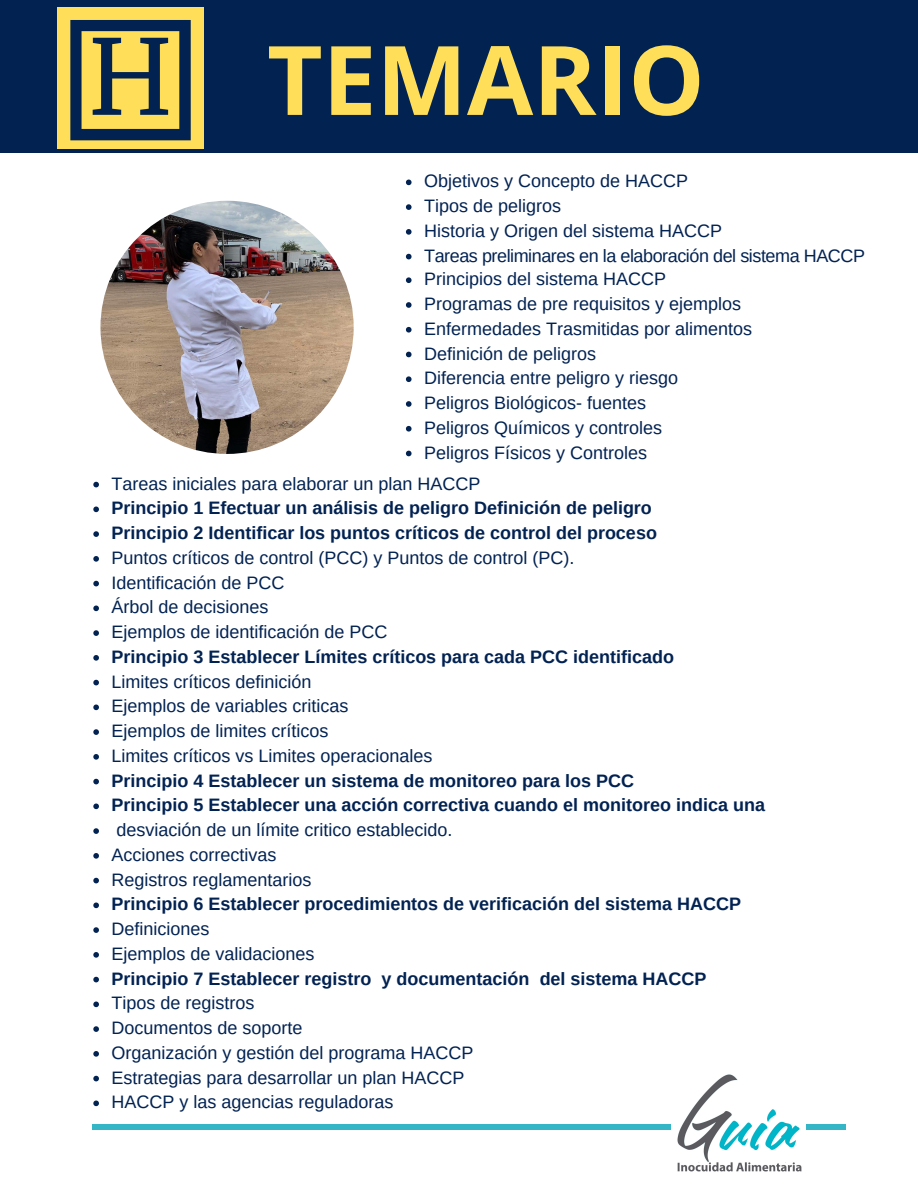
<style>
.page{position:relative;width:918px;height:1188px;background:#fff}
.page>*{position:absolute;margin:0;border:0;box-sizing:border-box;transform-origin:0 0}
.t1{font:103.8px "Merriweather";color:#022252}
.t2{font:700 96px "Open Sans";color:#ffde59}
.t3{font:18px "Arimo";color:#022252}
.t4{font:700 18px "Arimo";color:#022252}
.t5{font:18px "Arimo";letter-spacing:-.025em;color:#022252}
</style>
<div class="page">
<hr style="left:92px;top:1125px;width:754px;height:4px;background:#34b6c6">
<img style="left:672px;top:1074px;width:134px;height:98px">
<svg style="left:93px;top:482px;width:6px;height:5px"></svg>
<svg style="left:93px;top:507px;width:6px;height:5px"></svg>
<svg style="left:93px;top:531px;width:6px;height:6px"></svg>
<svg style="left:93px;top:556px;width:6px;height:6px"></svg>
<svg style="left:93px;top:581px;width:6px;height:5px"></svg>
<svg style="left:93px;top:606px;width:6px;height:5px"></svg>
<svg style="left:93px;top:630px;width:6px;height:6px"></svg>
<svg style="left:93px;top:655px;width:6px;height:6px"></svg>
<svg style="left:93px;top:680px;width:6px;height:5px"></svg>
<svg style="left:93px;top:705px;width:6px;height:5px"></svg>
<svg style="left:93px;top:729px;width:6px;height:6px"></svg>
<svg style="left:93px;top:754px;width:6px;height:6px"></svg>
<svg style="left:93px;top:779px;width:6px;height:5px"></svg>
<svg style="left:93px;top:804px;width:6px;height:5px"></svg>
<svg style="left:93px;top:828px;width:6px;height:6px"></svg>
<svg style="left:93px;top:853px;width:6px;height:6px"></svg>
<svg style="left:93px;top:878px;width:6px;height:5px"></svg>
<svg style="left:93px;top:903px;width:6px;height:5px"></svg>
<svg style="left:93px;top:927px;width:6px;height:6px"></svg>
<svg style="left:93px;top:952px;width:6px;height:6px"></svg>
<svg style="left:93px;top:977px;width:6px;height:5px"></svg>
<svg style="left:93px;top:1002px;width:6px;height:5px"></svg>
<svg style="left:93px;top:1026px;width:6px;height:6px"></svg>
<svg style="left:93px;top:1051px;width:6px;height:6px"></svg>
<svg style="left:93px;top:1076px;width:6px;height:5px"></svg>
<svg style="left:93px;top:1101px;width:6px;height:5px"></svg>
<div style="left:0;top:0;width:918px;height:152px;background:#022252"></div>
<div style="left:58px;top:8px;width:146px;height:141px;background:#ffde59"></div>
<svg style="left:70px;top:20px;width:121px;height:120px"></svg>
<img style="left:100px;top:201px;width:254px;height:253px;border-radius:50%">
<svg style="left:406px;top:180px;width:6px;height:5px"></svg>
<svg style="left:406px;top:204px;width:6px;height:6px"></svg>
<svg style="left:406px;top:229px;width:6px;height:6px"></svg>
<svg style="left:406px;top:254px;width:6px;height:5px"></svg>
<svg style="left:406px;top:277px;width:6px;height:6px"></svg>
<svg style="left:406px;top:302px;width:6px;height:6px"></svg>
<svg style="left:406px;top:327px;width:6px;height:6px"></svg>
<svg style="left:406px;top:352px;width:6px;height:5px"></svg>
<svg style="left:406px;top:376px;width:6px;height:6px"></svg>
<svg style="left:406px;top:401px;width:6px;height:6px"></svg>
<svg style="left:406px;top:426px;width:6px;height:6px"></svg>
<svg style="left:406px;top:451px;width:6px;height:5px"></svg>
<p class="t1" style="left:87px;top:13px;width:87px">H</p>
<p class="t2" style="left:267px;top:12px;width:439px">TEMARIO</p>
<p class="t3" style="left:424px;top:171px;width:265px">Objetivos y Concepto de HACCP</p>
<p class="t3" style="left:424px;top:196px;width:138px">Tipos de peligros</p>
<p class="t3" style="left:424px;top:221px;width:299px">Historia y Origen del sistema HACCP</p>
<p class="t5" style="left:424px;top:245px;width:442px">Tareas preliminares en la elaboración del sistema HACCP</p>
<p class="t3" style="left:424px;top:269px;width:243px">Principios del sistema HACCP</p>
<p class="t3" style="left:424px;top:294px;width:318px">Programas de pre requisitos y ejemplos</p>
<p class="t3" style="left:424px;top:319px;width:329px">Enfermedades Trasmitidas por alimentos</p>
<p class="t3" style="left:424px;top:343px;width:174px">Definición de peligros</p>
<p class="t3" style="left:424px;top:368px;width:255px">Diferencia entre peligro y riesgo</p>
<p class="t3" style="left:424px;top:393px;width:223px">Peligros Biológicos- fuentes</p>
<p class="t3" style="left:424px;top:418px;width:239px">Peligros Químicos y controles</p>
<p class="t3" style="left:424px;top:442px;width:224px">Peligros Físicos y Controles</p>
<p class="t3" style="left:112px;top:473px;width:370px">Tareas iniciales para elaborar un plan HACCP</p>
<p class="t4" style="left:112px;top:498px;width:542px">Principio 1 Efectuar un análisis de peligro Definición de peligro</p>
<p class="t4" style="left:112px;top:523px;width:547px">Principio 2 Identificar los puntos críticos de control del proceso</p>
<p class="t3" style="left:112px;top:548px;width:464px">Puntos críticos de control (PCC) y Puntos de control (PC).</p>
<p class="t3" style="left:112px;top:572px;width:174px">Identificación de PCC</p>
<p class="t3" style="left:112px;top:597px;width:159px">Árbol de decisiones</p>
<p class="t3" style="left:112px;top:622px;width:277px">Ejemplos de identificación de PCC</p>
<p class="t4" style="left:112px;top:647px;width:564px">Principio 3 Establecer Límites críticos para cada PCC identificado</p>
<p class="t3" style="left:112px;top:671px;width:201px">Limites críticos definición</p>
<p class="t3" style="left:112px;top:696px;width:238px">Ejemplos de variables criticas</p>
<p class="t3" style="left:112px;top:721px;width:218px">Ejemplos de limites críticos</p>
<p class="t3" style="left:112px;top:746px;width:322px">Limites críticos vs Limites operacionales</p>
<p class="t4" style="left:112px;top:770px;width:524px">Principio 4 Establecer un sistema de monitoreo para los PCC</p>
<p class="t4" style="left:112px;top:795px;width:655px">Principio 5 Establecer una acción correctiva cuando el monitoreo indica una</p>
<p class="t3" style="left:117px;top:820px;width:337px">desviación de un límite critico establecido.</p>
<p class="t3" style="left:112px;top:845px;width:166px">Acciones correctivas</p>
<p class="t3" style="left:112px;top:869px;width:201px">Registros reglamentarios</p>
<p class="t4" style="left:112px;top:894px;width:631px">Principio 6 Establecer procedimientos de verificación del sistema HACCP</p>
<p class="t3" style="left:112px;top:919px;width:100px">Definiciones</p>
<p class="t3" style="left:112px;top:944px;width:205px">Ejemplos de validaciones</p>
<p class="t4" style="left:112px;top:968px;width:597px">Principio 7 Establecer registro y documentación del sistema HACCP</p>
<p class="t3" style="left:112px;top:993px;width:144px">Tipos de registros</p>
<p class="t3" style="left:112px;top:1018px;width:193px">Documentos de soporte</p>
<p class="t3" style="left:112px;top:1043px;width:363px">Organización y gestión del programa HACCP</p>
<p class="t3" style="left:112px;top:1067px;width:354px">Estrategias para desarrollar un plan HACCP</p>
<p class="t3" style="left:112px;top:1092px;width:283px">HACCP y las agencias reguladoras</p>
</div>
